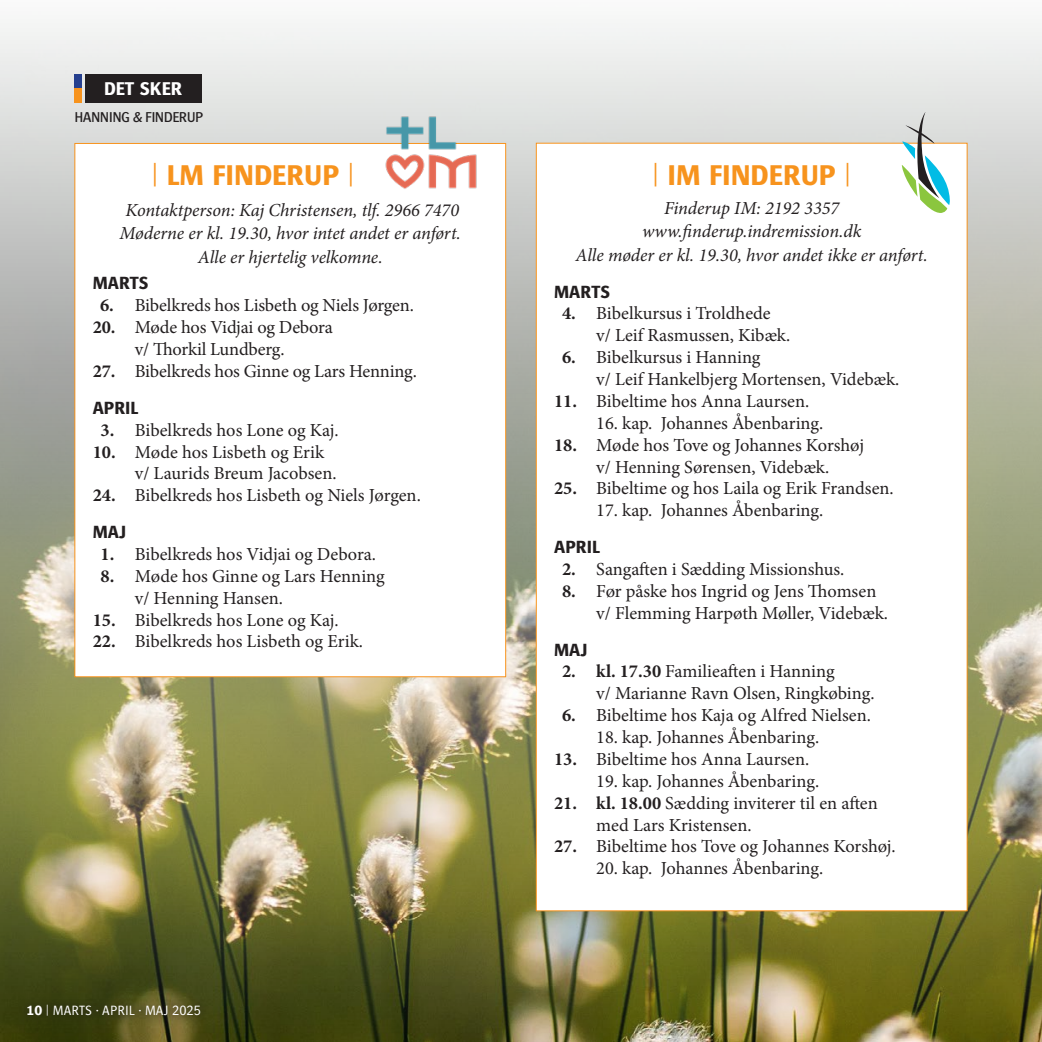
<style>
.page{position:relative;width:1042px;height:1042px;background:#fff}
.page>*{position:absolute;margin:0;border:0;box-sizing:border-box;transform-origin:0 0}
.t1{font:700 29.75px "Bosis Std";color:#f7931d}
.t2{font:700 19.25px "Bosis Std";color:#fff}
.t3{font:18.38px/21.9px "Minion Pro";letter-spacing:-.005em;color:#231f20}
.t4{font:italic 18.38px "Minion Pro";letter-spacing:-.005em;color:#231f20}
.t5{font:700 18.38px "Bosis Std";color:#231f20}
.t6{font:500 14.88px "Bosis Std";letter-spacing:-.04em;color:#231f20}
.t7{font:300 14px "Bosis Std";color:#fff}
.s1{font-weight:700}
</style>
<div class="page">
<img style="left:0;top:23px;width:1042px;height:1019px">
<div style="left:75px;top:74px;width:7px;height:14px;background:#253f8e"></div>
<div style="left:75px;top:88px;width:7px;height:15px;background:#f7931d"></div>
<div style="left:85px;top:74px;width:116px;height:29px;background:#231f20"></div>
<div style="left:536px;top:143px;width:431px;height:768px;background:#fff"></div>
<svg style="left:902px;top:112px;width:48px;height:101px"></svg>
<div style="left:75px;top:143px;width:431px;height:534px;background:#fff"></div>
<img style="left:384px;top:115px;width:94px;height:74px">
<div style="left:17px;top:995px;width:194px;height:31px;background:#231f20;opacity:.25"></div>
<p class="t2" style="left:104px;top:78px;width:80px">DET SKER</p>
<p class="t6" style="left:74px;top:109px;width:130px">HANNING &amp; FINDERUP</p>
<p class="t1" style="left:151px;top:158px;width:205px">| LM FINDERUP |</p>
<p class="t4" style="left:126px;top:197px;width:335px">Kontaktperson: Kaj Christensen, tlf. 2966 7470</p>
<p class="t4" style="left:120px;top:221px;width:343px">Møderne er kl. 19.30, hvor intet andet er anført.</p>
<p class="t4" style="left:198px;top:244px;width:186px">Alle er hjertelig velkomne.</p>
<p class="t5" style="left:93px;top:273px;width:57px">MARTS</p>
<p class="t3" style="left:100px;top:295px;width:315px"><span class="s1">6.</span> Bibelkreds hos Lisbeth og Niels Jørgen.</p>
<p class="t3" style="left:93px;top:316px;width:242px"><span class="s1">20.</span> Møde hos Vidjai og Debora</p>
<p class="t3" style="left:135px;top:338px;width:151px">v/ Thorkil Lundberg.</p>
<p class="t3" style="left:93px;top:360px;width:326px"><span class="s1">27.</span> Bibelkreds hos Ginne og Lars Henning.</p>
<p class="t5" style="left:93px;top:397px;width:47px">APRIL</p>
<p class="t3" style="left:101px;top:419px;width:239px"><span class="s1">3.</span> Bibelkreds hos Lone og Kaj.</p>
<p class="t3" style="left:93px;top:441px;width:233px"><span class="s1">10.</span> Møde hos Lisbeth og Erik</p>
<p class="t3" style="left:135px;top:463px;width:203px">v/ Laurids Breum Jacobsen.</p>
<p class="t3" style="left:93px;top:484px;width:330px"><span class="s1">24.</span> Bibelkreds hos Lisbeth og Niels Jørgen.</p>
<p class="t5" style="left:93px;top:522px;width:35px">MAJ</p>
<p class="t3" style="left:101px;top:543px;width:277px"><span class="s1">1.</span> Bibelkreds hos Vidjai og Debora.</p>
<p class="t3" style="left:101px;top:565px;width:286px"><span class="s1">8.</span> Møde hos Ginne og Lars Henning</p>
<p class="t3" style="left:135px;top:587px;width:150px">v/ Henning Hansen.</p>
<p class="t3" style="left:93px;top:609px;width:247px"><span class="s1">15.</span> Bibelkreds hos Lone og Kaj.</p>
<p class="t3" style="left:93px;top:631px;width:272px"><span class="s1">22.</span> Bibelkreds hos Lisbeth og Erik.</p>
<p class="t7" style="left:26px;top:1003px;width:176px"><span class="s1">10</span> | MARTS · APRIL · MAJ 2025</p>
<p class="t1" style="left:652px;top:158px;width:200px">| IM FINDERUP |</p>
<p class="t4" style="left:664px;top:195px;width:177px">Finderup IM: 2192 3357</p>
<p class="t4" style="left:642px;top:219px;width:221px">www.finderup.indremission.dk</p>
<p class="t4" style="left:576px;top:242px;width:354px">Alle møder er kl. 19.30, hvor andet ikke er anført.</p>
<p class="t5" style="left:554px;top:281px;width:57px">MARTS</p>
<p class="t3" style="left:596px;top:303px;width:195px;text-indent:-34px"><span class="s1">4.</span> Bibelkursus i Troldhede<br>v/ Leif Rasmussen, Kibæk.</p>
<p class="t3" style="left:562px;top:346px;width:200px"><span class="s1">6.</span> Bibelkursus i Hanning</p>
<p class="t3" style="left:596px;top:368px;width:305px">v/ Leif Hankelbjerg Mortensen, Videbæk.</p>
<p class="t3" style="left:554px;top:390px;width:257px"><span class="s1">11.</span> Bibeltime hos Anna Laursen.</p>
<p class="t3" style="left:596px;top:412px;width:229px">16. kap. Johannes Åbenbaring.</p>
<p class="t3" style="left:554px;top:434px;width:311px;text-align:center"><span class="s1">18.</span> Møde hos Tove og Johannes Korshøj v/ Henning Sørensen, Videbæk.</p>
<p class="t3" style="left:554px;top:478px;width:341px"><span class="s1">25.</span> Bibeltime og hos Laila og Erik Frandsen.</p>
<p class="t3" style="left:596px;top:500px;width:229px">17. kap. Johannes Åbenbaring.</p>
<p class="t5" style="left:554px;top:537px;width:47px">APRIL</p>
<p class="t3" style="left:562px;top:558px;width:284px"><span class="s1">2.</span> Sangaften i Sædding Missionshus.</p>
<p class="t3" style="left:562px;top:580px;width:316px"><span class="s1">8.</span> Før påske hos Ingrid og Jens Thomsen</p>
<p class="t3" style="left:596px;top:602px;width:293px">v/ Flemming Harpøth Møller, Videbæk.</p>
<p class="t5" style="left:554px;top:639px;width:35px">MAJ</p>
<p class="t3" style="left:562px;top:661px;width:274px"><span class="s1">2. kl. 17.30</span> Familieaften i Hanning</p>
<p class="t3" style="left:596px;top:682px;width:280px">v/ Marianne Ravn Olsen, Ringkøbing.</p>
<p class="t3" style="left:562px;top:704px;width:310px"><span class="s1">6.</span> Bibeltime hos Kaja og Alfred Nielsen.</p>
<p class="t3" style="left:596px;top:726px;width:224px">18. kap. Johannes Åbenbaring.</p>
<p class="t3" style="left:554px;top:748px;width:257px"><span class="s1">13.</span> Bibeltime hos Anna Laursen.</p>
<p class="t3" style="left:596px;top:770px;width:224px">19. kap. Johannes Åbenbaring.</p>
<p class="t3" style="left:554px;top:792px;width:325px"><span class="s1">21. kl. 18.00</span> Sædding inviterer til en aften</p>
<p class="t3" style="left:596px;top:814px;width:157px">med Lars Kristensen.</p>
<p class="t3" style="left:554px;top:836px;width:343px"><span class="s1">27.</span> Bibeltime hos Tove og Johannes Korshøj.</p>
<p class="t3" style="left:596px;top:857px;width:229px">20. kap. Johannes Åbenbaring.</p>
</div>
